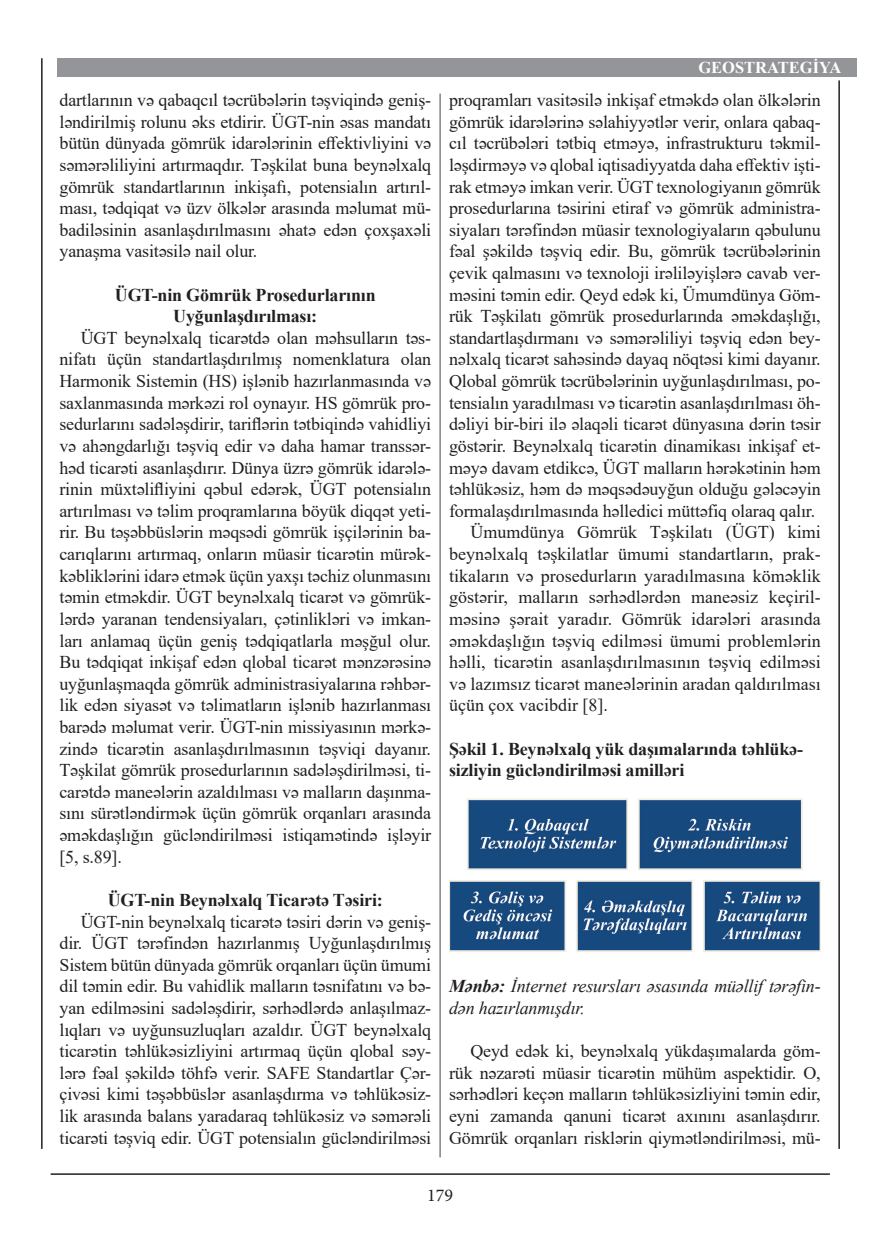
<style>
.page{position:relative;width:893px;height:1234px;background:#fff}
.page>*{position:absolute;margin:0;border:0;box-sizing:border-box;transform-origin:0 0}
.t1{font:18px/21.6px "Times New Roman";letter-spacing:-.01em;color:#231f20;text-align:justify}
.t2{font:700 18px/21.6px "Times New Roman";letter-spacing:-.01em;color:#231f20;text-align:center}
.t3{font:italic 18px/21.6px "Times New Roman";letter-spacing:-.01em;color:#231f20}
.t4{font:18px "Minion Pro";color:#231f20}
.t5{font:700 16.5px "Times New Roman";color:#fff}
.s1{font-weight:700}
</style>
<div class="page">
<hr style="left:41px;top:58px;width:2px;height:1090px;background:#231f20">
<hr style="left:838px;top:80px;width:2px;height:1068px;background:#231f20">
<hr style="left:51px;top:1172px;width:779px;height:2px;background:#231f20">
<div style="left:57px;top:58px;width:800px;height:19px;background:#939598"></div>
<hr style="left:439px;top:94px;width:2px;height:1063px;background:#808285">
<img style="left:449px;top:798px;width:372px;height:154px">
<p class="t1" style="left:60px;top:89px;width:373px">dartlarının və qabaqcıl təcrübələrin təşviqində geniş&shy;ləndirilmiş rolunu əks etdirir. ÜGT-nin əsas mandatı bütün dünyada gömrük idarələrinin effektivliyini və səmərəliliyini artırmaqdır. Təşkilat buna beynəlxalq gömrük standartlarının inkişafı, potensialın artırıl&shy;ması, tədqiqat və üzv ölkələr arasında məlumat mü&shy;badiləsinin asanlaşdırılmasını əhatə edən çoxşaxəli yanaşma vasitəsilə nail olur.</p>
<p class="t2" style="left:115px;top:283px;width:262px">ÜGT-nin Gömrük Prosedurlarının<br>Uyğunlaşdırılması:</p>
<p class="t1" style="left:60px;top:326px;width:373px;text-indent:21px">ÜGT beynəlxalq ticarətdə olan məhsulların təs&shy;nifatı üçün standartlaşdırılmış nomenklatura olan Harmonik Sistemin (HS) işlənib hazırlanmasında və saxlanmasında mərkəzi rol oynayır. HS gömrük pro&shy;sedurlarını sadələşdirir, tariflərin tətbiqində vahidliyi və ahəngdarlığı təşviq edir və daha hamar transsər&shy;həd ticarəti asanlaşdırır. Dünya üzrə gömrük idarələ&shy;rinin müxtəlifliyini qəbul edərək, ÜGT potensialın artırılması və təlim proqramlarına böyük diqqət yeti&shy;rir. Bu təşəbbüslərin məqsədi gömrük işçilərinin ba&shy;carıqlarını artırmaq, onların müasir ticarətin mürək&shy;kəbliklərini idarə etmək üçün yaxşı təchiz olunmasını təmin etməkdir. ÜGT beynəlxalq ticarət və gömrük&shy;lərdə yaranan tendensiyaları, çətinlikləri və imkan&shy;ları anlamaq üçün geniş tədqiqatlarla məşğul olur.<br>Bu tədqiqat inkişaf edən qlobal ticarət mənzərəsinə uyğunlaşmaqda gömrük administrasiyalarına rəhbər&shy;lik edən siyasət və təlimatların işlənib hazırlanması barədə məlumat verir. ÜGT-nin missiyasının mərkə&shy;zində ticarətin asanlaşdırılmasının təşviqi dayanır.<br>Təşkilat gömrük prosedurlarının sadələşdirilməsi, ti&shy;carətdə maneələrin azaldılması və malların daşınma&shy;sını sürətləndirmək üçün gömrük orqanları arasında əməkdaşlığın gücləndirilməsi istiqamətində işləyir [5, s.89].</p>
<p class="t2" style="left:108px;top:888px;width:277px">ÜGT-nin Beynəlxalq Ticarətə Təsiri:</p>
<p class="t1" style="left:60px;top:909px;width:373px;text-indent:21px">ÜGT-nin beynəlxalq ticarətə təsiri dərin və geniş&shy;dir. ÜGT tərəfindən hazırlanmış Uyğunlaşdırılmış Sistem bütün dünyada gömrük orqanları üçün ümumi dil təmin edir. Bu vahidlik malların təsnifatını və bə&shy;yan edilməsini sadələşdirir, sərhədlərdə anlaşılmaz&shy;lıqları və uyğunsuzluqları azaldır. ÜGT beynəlxalq ticarətin təhlükəsizliyini artırmaq üçün qlobal səy&shy;lərə fəal şəkildə töhfə verir. SAFE Standartlar Çər&shy;çivəsi kimi təşəbbüslər asanlaşdırma və təhlükəsiz&shy;lik arasında balans yaradaraq təhlükəsiz və səmərəli ticarəti təşviq edir. ÜGT potensialın gücləndirilməsi</p>
<p class="t5" style="left:698px;top:55px;width:145px">GEOSTRATEGİYA</p>
<p class="t1" style="left:449px;top:89px;width:373px">proqramları vasitəsilə inkişaf etməkdə olan ölkələrin</p>
<p class="t1" style="left:449px;top:110px;width:373px">gömrük idarələrinə səlahiyyətlər verir, onlara qabaq-</p>
<p class="t1" style="left:449px;top:132px;width:373px">cıl təcrübələri tətbiq etməyə, infrastrukturu təkmil-</p>
<p class="t1" style="left:449px;top:153px;width:373px">ləşdirməyə və qlobal iqtisadiyyatda daha effektiv işti-</p>
<p class="t1" style="left:449px;top:175px;width:373px">rak etməyə imkan verir. ÜGT texnologiyanın gömrük</p>
<p class="t1" style="left:449px;top:197px;width:373px">prosedurlarına təsirini etiraf və gömrük administra-</p>
<p class="t1" style="left:449px;top:218px;width:373px">siyaları tərəfindən müasir texnologiyaların qəbulunu</p>
<p class="t1" style="left:449px;top:240px;width:373px">fəal şəkildə təşviq edir. Bu, gömrük təcrübələrinin</p>
<p class="t1" style="left:449px;top:261px;width:373px">çevik qalmasını və texnoloji irəliləyişlərə cavab ver-</p>
<p class="t1" style="left:449px;top:283px;width:373px">məsini təmin edir. Qeyd edək ki, Ümumdünya Göm-</p>
<p class="t1" style="left:449px;top:305px;width:373px">rük Təşkilatı gömrük prosedurlarında əməkdaşlığı,</p>
<p class="t1" style="left:449px;top:326px;width:373px">standartlaşdırmanı və səmərəliliyi təşviq edən bey-</p>
<p class="t1" style="left:449px;top:348px;width:373px">nəlxalq ticarət sahəsində dayaq nöqtəsi kimi dayanır.</p>
<p class="t1" style="left:449px;top:369px;width:373px">Qlobal gömrük təcrübələrinin uyğunlaşdırılması, po-</p>
<p class="t1" style="left:449px;top:391px;width:373px">tensialın yaradılması və ticarətin asanlaşdırılması öh-</p>
<p class="t1" style="left:449px;top:413px;width:373px">dəliyi bir-biri ilə əlaqəli ticarət dünyasına dərin təsir</p>
<p class="t1" style="left:449px;top:434px;width:373px">göstərir. Beynəlxalq ticarətin dinamikası inkişaf et-</p>
<p class="t1" style="left:449px;top:456px;width:373px">məyə davam etdikcə, ÜGT malların hərəkətinin həm</p>
<p class="t1" style="left:449px;top:477px;width:373px">təhlükəsiz, həm də məqsədəuyğun olduğu gələcəyin</p>
<p class="t1" style="left:449px;top:499px;width:368px">formalaşdırılmasında həlledici müttəfiq olaraq qalır.</p>
<p class="t1" style="left:470px;top:521px;width:352px">Ümumdünya Gömrük Təşkilatı (ÜGT) kimi</p>
<p class="t1" style="left:449px;top:542px;width:373px">beynəlxalq təşkilatlar ümumi standartların, prak-</p>
<p class="t1" style="left:449px;top:564px;width:373px">tikaların və prosedurların yaradılmasına köməklik</p>
<p class="t1" style="left:449px;top:585px;width:373px">göstərir, malların sərhədlərdən maneəsiz keçiril-</p>
<p class="t1" style="left:449px;top:607px;width:373px">məsinə şərait yaradır. Gömrük idarələri arasında</p>
<p class="t1" style="left:449px;top:629px;width:373px">əməkdaşlığın təşviq edilməsi ümumi problemlərin</p>
<p class="t1" style="left:449px;top:650px;width:373px">həlli, ticarətin asanlaşdırılmasının təşviq edilməsi</p>
<p class="t1" style="left:449px;top:672px;width:373px">və lazımsız ticarət maneələrinin aradan qaldırılması</p>
<p class="t1" style="left:449px;top:693px;width:160px">üçün çox vacibdir [8].</p>
<p class="t2" style="left:449px;top:737px;width:355px;text-align:left">Şəkil 1. Beynəlxalq yük daşımalarında təhlükə&shy;sizliyin gücləndirilməsi amilləri</p>
<p class="t3" style="left:449px;top:974px;width:373px"><span class="s1">Mənbə:</span> İnternet resursları əsasında müəllif tərəfin&shy;dən hazırlanmışdır.</p>
<p class="t1" style="left:449px;top:1039px;width:373px;text-indent:21px">Qeyd edək ki, beynəlxalq yükdaşımalarda göm&shy;rük nəzarəti müasir ticarətin mühüm aspektidir. O, sərhədləri keçən malların təhlükəsizliyini təmin edir, eyni zamanda qanuni ticarət axınını asanlaşdırır.<br>Gömrük orqanları risklərin qiymətləndirilməsi, mü-</p>
<p class="t4" style="left:427px;top:1182px;width:27px">179</p>
</div>
